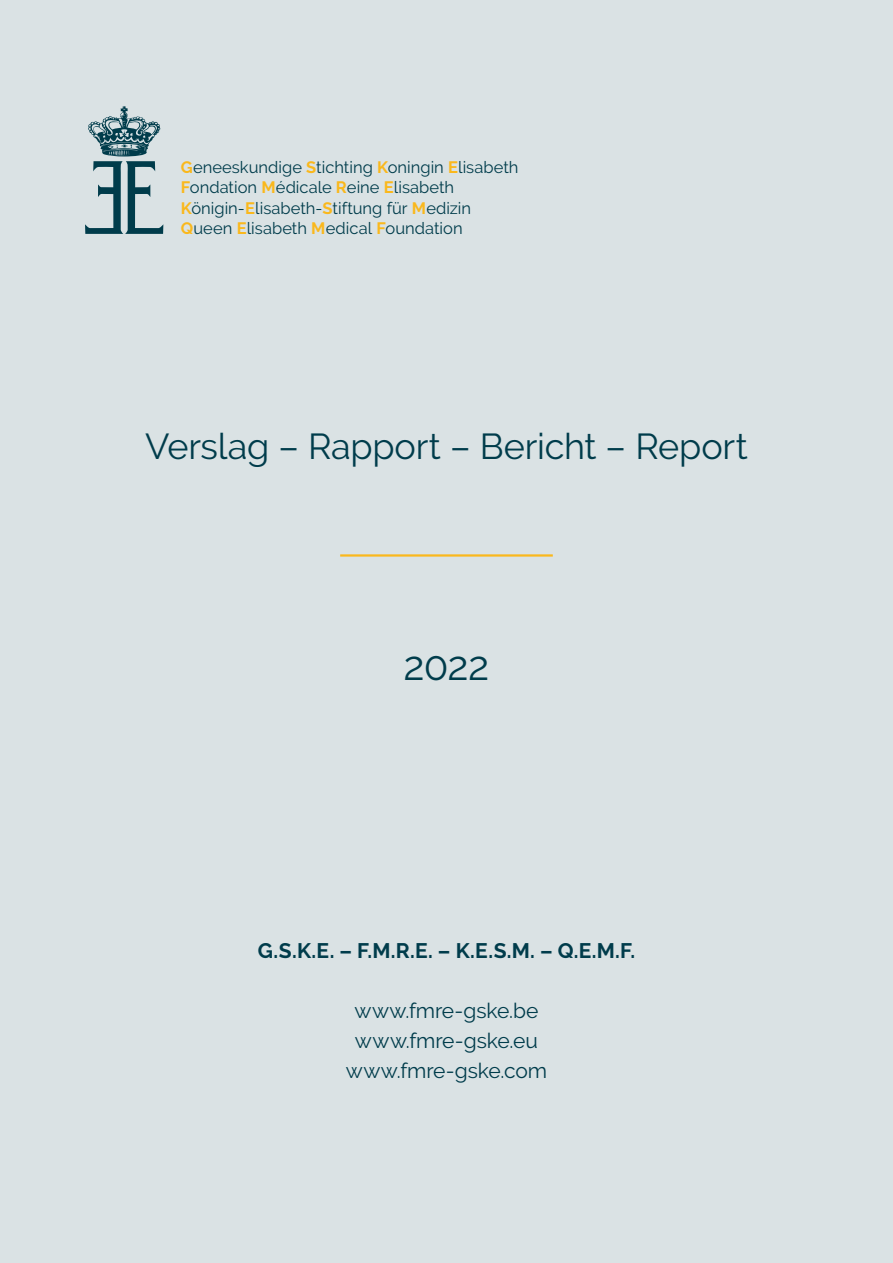
<style>
.page{position:relative;width:893px;height:1263px;background:#dae2e4}
.page>*{position:absolute;margin:0;border:0;box-sizing:border-box;transform-origin:0 0}
.t1{font:40.5px "Raleway";color:#003c4b}
.t2{font:36px "Raleway";letter-spacing:-.005em;color:#003c4b}
.t3{font:21px "Raleway";letter-spacing:-.005em;color:#003c4b}
.t4{font:700 21px "Raleway";color:#003c4b}
.t5{font:16.5px "Raleway";color:#003c4b}
.s1{font-weight:700;color:#fab81c}
</style>
<div class="page">
<svg style="left:85px;top:106px;width:78px;height:128px"></svg>
<hr style="left:340px;top:554px;width:213px;height:3px;background:#fab81c">
<p class="t5" style="left:181px;top:158px;width:339px"><span class="s1">G</span>eneeskundige <span class="s1">S</span>tichting <span class="s1">K</span>oningin <span class="s1">E</span>lisabeth</p>
<p class="t5" style="left:181px;top:178px;width:275px"><span class="s1">F</span>ondation <span class="s1">M</span>édicale <span class="s1">R</span>eine <span class="s1">E</span>lisabeth</p>
<p class="t5" style="left:181px;top:198px;width:292px"><span class="s1">K</span>önigin-<span class="s1">E</span>lisabeth-<span class="s1">S</span>tiftung für <span class="s1">M</span>edizin</p>
<p class="t5" style="left:181px;top:218px;width:283px"><span class="s1">Q</span>ueen <span class="s1">E</span>lisabeth <span class="s1">M</span>edical <span class="s1">F</span>oundation</p>
<p class="t2" style="left:145px;top:425px;width:604px">Verslag – Rapport – Bericht – Report</p>
<p class="t1" style="left:404px;top:643px;width:87px">2022</p>
<p class="t4" style="left:258px;top:938px;width:379px">G.S.K.E. – F.M.R.E. – K.E.S.M. – Q.E.M.F.</p>
<p class="t3" style="left:354px;top:998px;width:185px">www.fmre-gske.be</p>
<p class="t3" style="left:355px;top:1028px;width:185px">www.fmre-gske.eu</p>
<p class="t3" style="left:346px;top:1058px;width:203px">www.fmre-gske.com</p>
</div>
